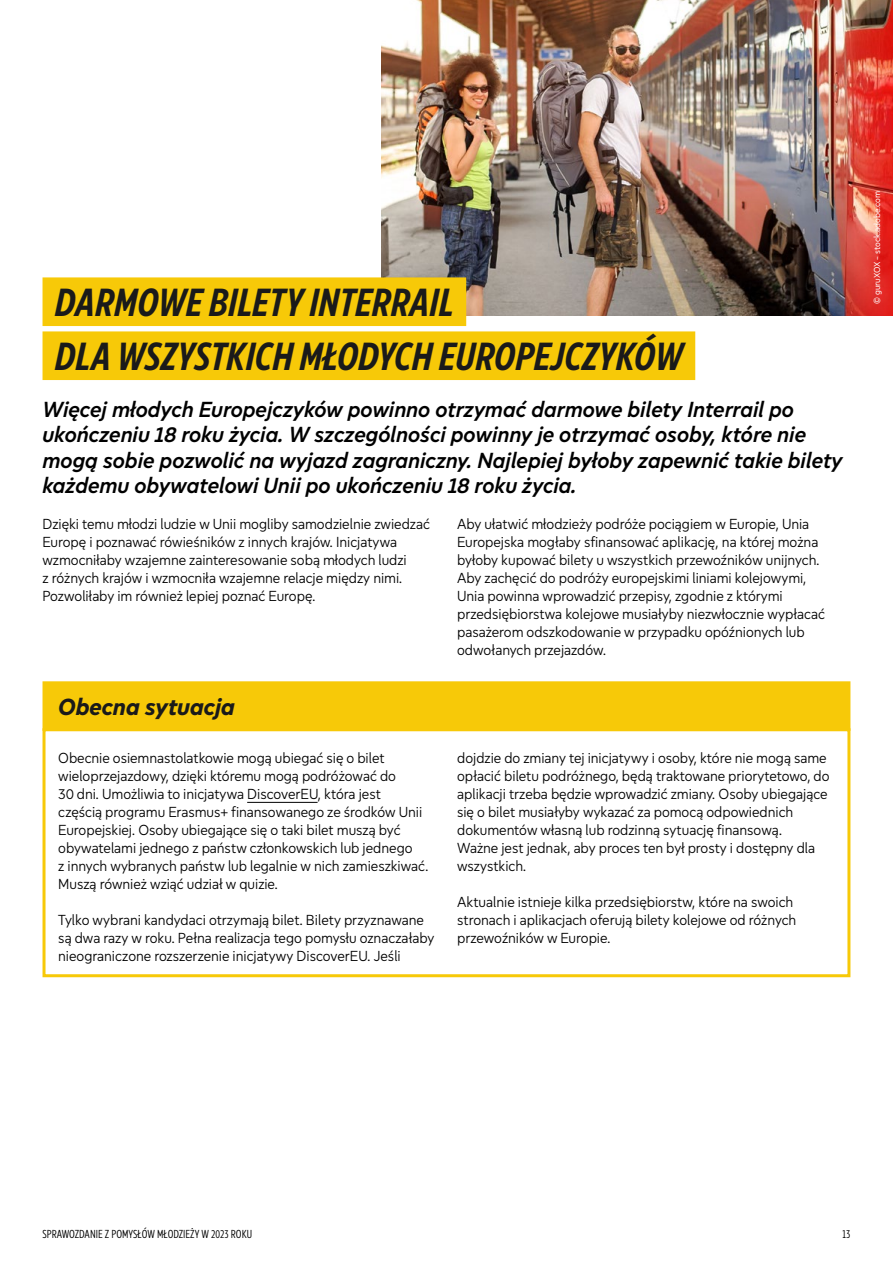
<style>
.page{position:relative;width:893px;height:1263px;background:#fff}
.page>*{position:absolute;margin:0;border:0;box-sizing:border-box;transform-origin:0 0}
.t1{font:italic 700 40.5px/54px "Europea Narrow";color:#1a1a1a}
.t2{font:italic 700 24px "Europea Eco";color:#1a1a1a}
.t3{font:italic 600 22.5px/25.5px "Europea Eco";color:#000}
.t4{font:300 15px/18px "Europea Eco";color:#000}
.t5{font:300 12px "Europea Narrow";color:#000}
.t6{font:9px "Europea Eco";color:#fff}
</style>
<div class="page">
<img style="left:382px;top:0;width:511px;height:315px">
<hr style="left:247px;top:802px;width:71px;height:1px;background:#000">
<div style="left:43px;top:728px;width:807px;height:249px;border:3px solid #f7c908"></div>
<div style="left:44px;top:683px;width:805px;height:46px;background:#f7c908"></div>
<div style="left:43px;top:681px;width:807px;height:50px;border:3px solid #f7c908"></div>
<div style="left:43px;top:277px;width:423px;height:49px;background:#f7c908"></div>
<div style="left:43px;top:331px;width:652px;height:49px;background:#f7c908"></div>
<h1 class="t1" style="left:55px;top:271px;width:629px">DARMOWE BILETY INTERRAIL<br>DLA WSZYSTKICH MŁODYCH EUROPEJCZYKÓW</h1>
<p class="t3" style="left:43px;top:394px;width:802px">Więcej młodych Europejczyków powinno otrzymać darmowe bilety Interrail po ukończeniu 18 roku życia. W szczególności powinny je otrzymać osoby, które nie mogą sobie pozwolić na wyjazd zagraniczny. Najlepiej byłoby zapewnić takie bilety każdemu obywatelowi Unii po ukończeniu 18 roku życia.</p>
<p class="t4" style="left:43px;top:513px;width:389px">Dzięki temu młodzi ludzie w Unii mogliby samodzielnie zwiedzać Europę i poznawać rówieśników z innych krajów. Inicjatywa wzmocniłaby wzajemne zainteresowanie sobą młodych ludzi<br>z różnych krajów i wzmocniła wzajemne relacje między nimi.<br>Pozwoliłaby im również lepiej poznać Europę.</p>
<p class="t4" style="left:457px;top:513px;width:369px">Aby ułatwić młodzieży podróże pociągiem w Europie, Unia Europejska mogłaby sfinansować aplikację, na której można byłoby kupować bilety u wszystkich przewoźników unijnych.<br>Aby zachęcić do podróży europejskimi liniami kolejowymi, Unia powinna wprowadzić przepisy, zgodnie z którymi przedsiębiorstwa kolejowe musiałyby niezwłocznie wypłacać pasażerom odszkodowanie w przypadku opóźnionych lub odwołanych przejazdów.</p>
<h2 class="t2" style="left:58px;top:689px;width:178px">Obecna sytuacja</h2>
<p class="t4" style="left:58px;top:747px;width:372px">Obecnie osiemnastolatkowie mogą ubiegać się o bilet wieloprzejazdowy, dzięki któremu mogą podróżować do<br>30 dni. Umożliwia to inicjatywa DiscoverEU, która jest częścią programu Erasmus+ finansowanego ze środków Unii Europejskiej. Osoby ubiegające się o taki bilet muszą być obywatelami jednego z państw członkowskich lub jednego<br>z innych wybranych państw lub legalnie w nich zamieszkiwać.<br>Muszą również wziąć udział w quizie.</p>
<p class="t4" style="left:58px;top:909px;width:378px">Tylko wybrani kandydaci otrzymają bilet. Bilety przyznawane są dwa razy w roku. Pełna realizacja tego pomysłu oznaczałaby nieograniczone rozszerzenie inicjatywy DiscoverEU. Jeśli</p>
<p class="t4" style="left:457px;top:747px;width:374px">dojdzie do zmiany tej inicjatywy i osoby, które nie mogą same opłacić biletu podróżnego, będą traktowane priorytetowo, do aplikacji trzeba będzie wprowadzić zmiany. Osoby ubiegające się o bilet musiałyby wykazać za pomocą odpowiednich dokumentów własną lub rodzinną sytuację finansową.<br>Ważne jest jednak, aby proces ten był prosty i dostępny dla wszystkich.</p>
<p class="t4" style="left:457px;top:891px;width:341px">Aktualnie istnieje kilka przedsiębiorstw, które na swoich stronach i aplikacjach oferują bilety kolejowe od różnych przewoźników w Europie.</p>
<p class="t6" style="left:871px;top:304px;width:115px;rotate:-90deg">© guruXOX - stock.adobe.com</p>
<p class="t5" style="left:43px;top:1225px;width:211px">SPRAWOZDANIE Z POMYSŁÓW MŁODZIEŻY W 2023 ROKU</p>
<p class="t5" style="left:842px;top:1225px;width:9px">13</p>
</div>
